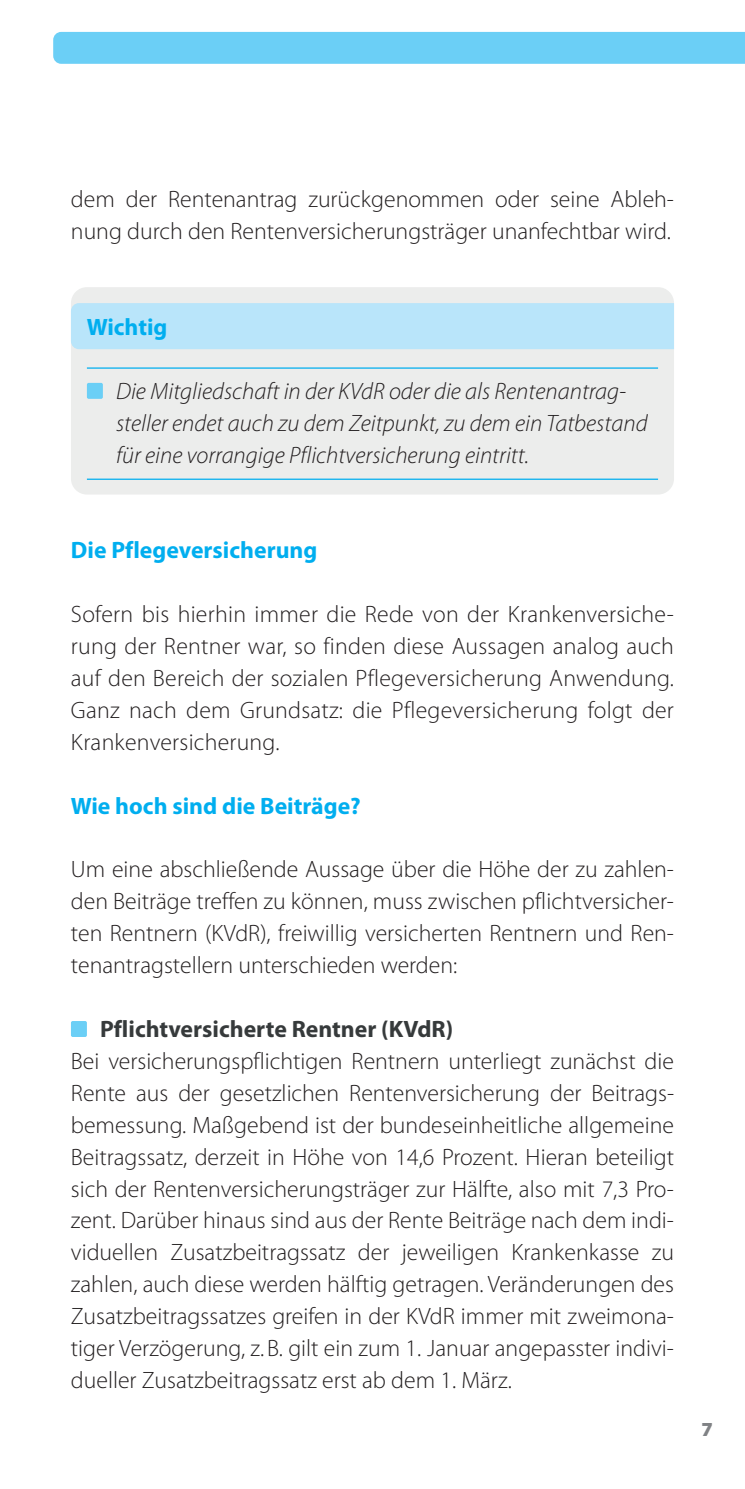
<style>
.page{position:relative;width:745px;height:1489px;background:#fff}
.page>*{position:absolute;margin:0;border:0;box-sizing:border-box;transform-origin:0 0}
.t1{font:300 23.75px/32px "Myriad Pro";color:#231f20;text-align:justify}
.t2{font:italic 300 23.75px/32px "Myriad Pro";color:#231f20}
.t3{font:700 23.75px "Myriad Pro";color:#00aeef}
.t4{font:700 23.75px "Myriad Pro";color:#363a3b}
.t5{font:900 20px "Myriad Pro";color:#808285}
</style>
<div class="page">
<div style="left:53px;top:32px;width:691px;height:32px;background:#6bcff6"></div>
<div style="left:71px;top:287px;width:602px;height:207px;background:#ecedec;border-radius:16px"></div>
<div style="left:71px;top:303px;width:602px;height:46px;background:#b9e5fa"></div>
<hr style="left:87px;top:367px;width:570px;height:2px;background:#00aeef">
<hr style="left:87px;top:478px;width:570px;height:2px;background:#00aeef">
<div style="left:87px;top:383px;width:16px;height:16px;background:#6bcff6;border-radius:2px"></div>
<div style="left:71px;top:1020px;width:16px;height:16px;background:#6bcff6;border-radius:2px"></div>
<p class="t1" style="left:71px;top:184px;width:604px">dem der Rentenantrag zurückgenommen oder seine Ableh&shy;nung durch den Rentenversicherungsträger unanfechtbar wird.</p>
<p class="t3" style="left:87px;top:314px;width:82px">Wichtig</p>
<p class="t2" style="left:116px;top:375px;width:533px">Die Mitgliedschaft in der KVdR oder die als Rentenantrag&shy;steller endet auch zu dem Zeitpunkt, zu dem ein Tatbestand für eine vorrangige Pflichtversicherung eintritt.</p>
<p class="t3" style="left:71px;top:537px;width:248px">Die Pflegeversicherung</p>
<p class="t1" style="left:71px;top:598px;width:604px">Sofern bis hierhin immer die Rede von der Krankenversiche&shy;rung der Rentner war, so finden diese Aussagen analog auch auf den Bereich der sozialen Pflegeversicherung Anwendung.<br>Ganz nach dem Grundsatz: die Pflegeversicherung folgt der Krankenversicherung.</p>
<p class="t3" style="left:71px;top:792px;width:291px">Wie hoch sind die Beiträge?</p>
<p class="t1" style="left:71px;top:853px;width:604px">Um eine abschließende Aussage über die Höhe der zu zahlen&shy;den Beiträge treffen zu können, muss zwischen pflichtversicher&shy;ten Rentnern (KVdR), freiwillig versicherten Rentnern und Ren&shy;tenantragstellern unterschieden werden:</p>
<p class="t4" style="left:100px;top:1015px;width:354px">Pflichtversicherte Rentner (KVdR)</p>
<p class="t1" style="left:71px;top:1045px;width:604px">Bei versicherungspflichtigen Rentnern unterliegt zunächst die Rente aus der gesetzlichen Rentenversicherung der Beitrags&shy;bemessung. Maßgebend ist der bundeseinheitliche allgemeine Beitragssatz, derzeit in Höhe von 14,6 Prozent. Hieran beteiligt sich der Rentenversicherungsträger zur Hälfte, also mit 7,3 Pro&shy;zent. Darüber hinaus sind aus der Rente Beiträge nach dem indi&shy;viduellen Zusatzbeitragssatz der jeweiligen Krankenkasse zu zahlen, auch diese werden hälftig getragen. Veränderungen des Zusatzbeitragssatzes greifen in der KVdR immer mit zweimona&shy;tiger Verzögerung, z.B. gilt ein zum 1. Januar angepasster indivi&shy;dueller Zusatzbeitragssatz erst ab dem 1. März.</p>
<p class="t5" style="left:701px;top:1417px;width:13px">7</p>
</div>
